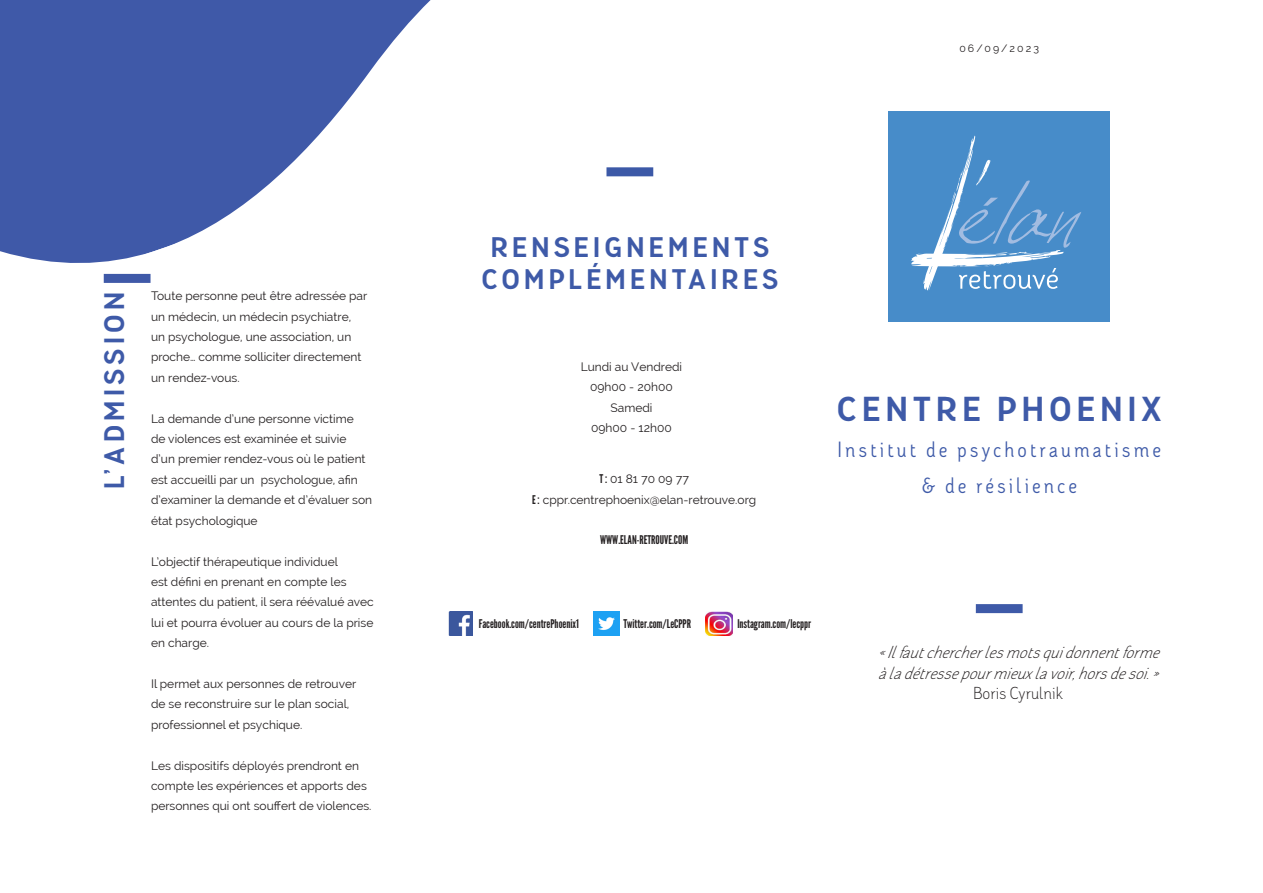
<style>
.page{position:relative;width:1263px;height:893px;background:#fff}
.page>*{position:absolute;margin:0;border:0;box-sizing:border-box;transform-origin:0 0}
.Titre_En-tête{font:900 33px "Adoquin";letter-spacing:.16em;color:#3e5aa8}
.Titre_En-tête-2{font:900 27px "Adoquin";letter-spacing:.16em;color:#3e5aa8}
.Titre_En-tête-3{font:21px/36px "Adoquin";letter-spacing:.155em;color:#3e5aa8;text-align:center;scale:.93 1}
.Points_de_puce{font:italic 300 16.5px/20.4px "Adoquin";color:#231f20;text-align:center}
.Corps_de_texte{font:12px/20.4px "Raleway";color:#231f20}
.Points_de_puce-2{font:12px "League Gothic";color:#231f20}
.Corps_de_texte-2{font:12px "League Gothic";color:#231f20}
.Titre_de_la_page_Tit{font:10.5px "Raleway";letter-spacing:.2em;color:#231f20}
.s1{font-family:"League Gothic"}
.s2{font-style:normal}
</style>
<div class="page">
<div style="left:976px;top:604px;width:47px;height:9px;background:#3e5aa8"></div>
<div style="left:607px;top:167px;width:46px;height:9px;background:#3c59a7"></div>
<div style="left:104px;top:274px;width:47px;height:9px;background:#3f59a8"></div>
<img style="left:705px;top:611px;width:28px;height:24px">
<img style="left:594px;top:611px;width:25px;height:24px">
<img style="left:449px;top:611px;width:24px;height:24px">
<div style="left:889px;top:111px;width:221px;height:210px;background:#478cc9"></div>
<svg style="left:911px;top:136px;width:170px;height:155px"></svg>
<svg style="left:0;top:0;width:431px;height:263px;fill:#3f59a8"></svg>
<p class="Titre_En-tête-2" style="left:97px;top:489px;width:198px;rotate:-90deg">L’ADMISSION</p>
<p class="Corps_de_texte" style="left:151px;top:286px;width:218px">Toute personne peut être adressée par un médecin, un médecin psychiatre, un psychologue, une association, un proche… comme solliciter directement un rendez-vous.</p>
<p class="Corps_de_texte" style="left:151px;top:408px;width:223px">La demande d’une personne victime<br>de violences est examinée et suivie d’un premier rendez-vous où le patient est accueilli par un psychologue, afin d’examiner la demande et d’évaluer son état psychologique</p>
<p class="Corps_de_texte" style="left:151px;top:551px;width:224px">L’objectif thérapeutique individuel<br>est défini en prenant en compte les attentes du patient, il sera réévalué avec lui et pourra évoluer au cours de la prise en charge.</p>
<p class="Corps_de_texte" style="left:151px;top:673px;width:207px">Il permet aux personnes de retrouver de se reconstruire sur le plan social, professionnel et psychique.</p>
<p class="Corps_de_texte" style="left:151px;top:755px;width:222px">Les dispositifs déployés prendront en compte les expériences et apports des personnes qui ont souffert de violences.</p>
<p class="Titre_de_la_page_Tit" style="left:959px;top:43px;width:81px">06/09/2023</p>
<p class="Titre_En-tête-2" style="left:491px;top:230px;width:280px">RENSEIGNEMENTS</p>
<p class="Titre_En-tête-2" style="left:482px;top:262px;width:298px">COMPLÉMENTAIRES</p>
<p class="Corps_de_texte" style="left:581px;top:356px;width:103px;text-align:center">Lundi au Vendredi<br>09h00 - 20h00<br>Samedi<br>09h00 - 12h00</p>
<p class="Corps_de_texte" style="left:599px;top:468px;width:91px"><span class="s1">T:</span> 01 81 70 09 77</p>
<p class="Corps_de_texte" style="left:532px;top:489px;width:226px"><span class="s1">E :</span> cppr.centrephoenix@elan-retrouve.org</p>
<p class="Corps_de_texte-2" style="left:600px;top:533px;width:90px">WWW.ELAN-RETROUVE.COM</p>
<p class="Titre_En-tête" style="left:837px;top:388px;width:326px">CENTRE PHOENIX</p>
<p class="Titre_En-tête-3" style="left:837px;top:431px;width:349px">Institut de psychotraumatisme &amp; de résilience</p>
<p class="Points_de_puce-2" style="left:479px;top:616px;width:102px">Facebook.com/centrePhoenix1</p>
<p class="Points_de_puce-2" style="left:623px;top:616px;width:69px">Twitter.com/LeCPPR</p>
<p class="Points_de_puce-2" style="left:737px;top:616px;width:75px">Instagram.com/lecppr</p>
<p class="Points_de_puce" style="left:877px;top:642px;width:291px">«Ilfautchercherlesmotsquidonnentforme</p>
<p class="Points_de_puce" style="left:878px;top:662px;width:290px">àladétressepourmieuxlavoir,horsdesoi.»<br><span class="s2">Boris Cyrulnik</span></p>
</div>
